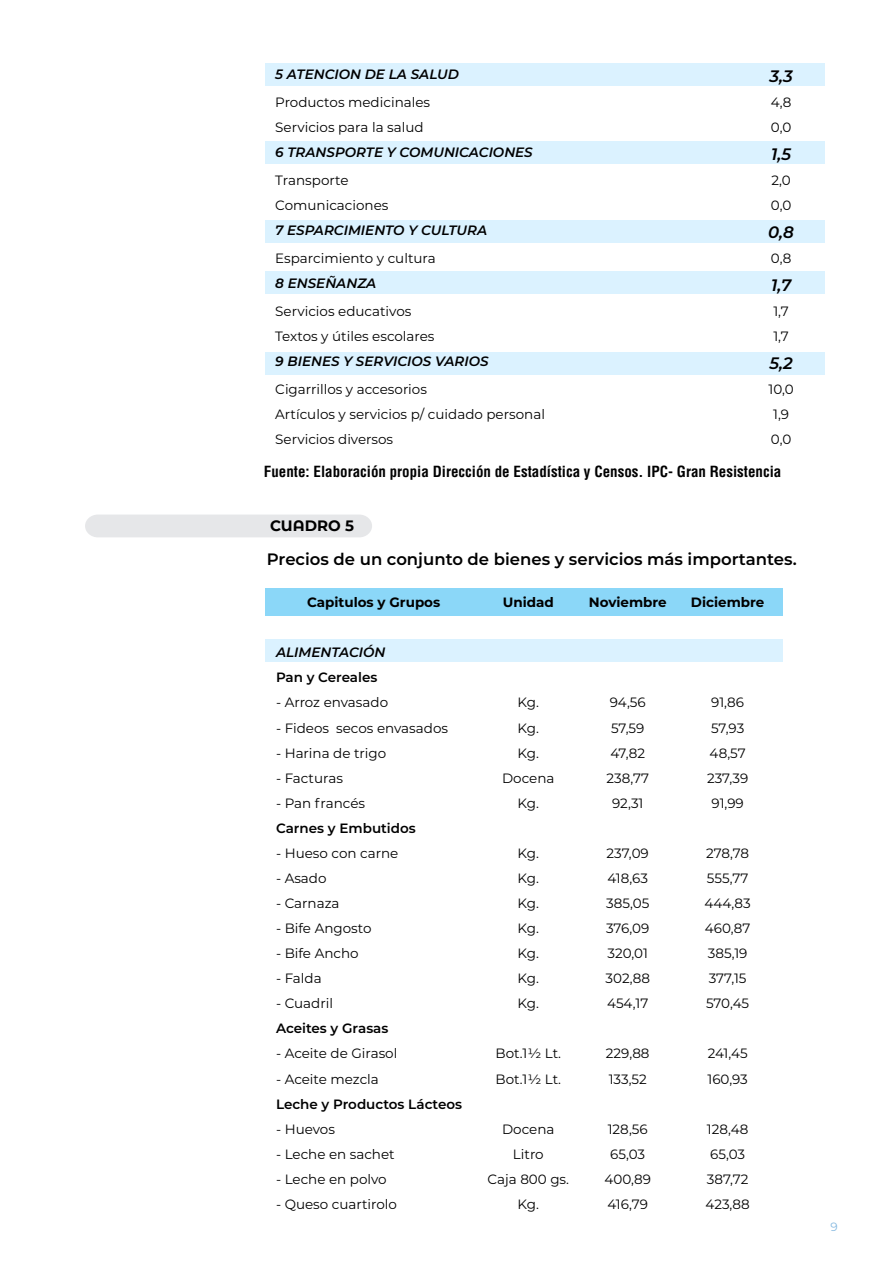
<style>
.page{position:relative;width:893px;height:1263px;background:#fff}
.page>*{position:absolute;margin:0;border:0;box-sizing:border-box;transform-origin:0 0}
.PARRAFO{font:600 16.5px "Montserrat";color:#000}
.PARRAFO-2{font:italic 600 16.5px "Montserrat";color:#000}
.t1{font:700 condensed 15px "Helvetica LT Std";color:#000}
.t2{font:700 15px "Montserrat Alternates";color:#000}
.PARRAFO-3{font:13.5px "Montserrat";color:#000}
.PARRAFO-4{font:italic 600 13.5px "Montserrat";color:#000}
.PARRAFO-5{font:600 13.5px "Montserrat";color:#000}
.PARRAFO-6{font:700 13.5px "Montserrat";color:#000}
.t3{font:12px "Montserrat";color:#86b9e0}
</style>
<div class="page">
<div style="left:265px;top:639px;width:517px;height:23px;background:#dbf2ff"></div>
<div style="left:265px;top:588px;width:517px;height:28px;background:#8bd7f8"></div>
<div style="left:265px;top:352px;width:560px;height:23px;background:#dbf2ff"></div>
<div style="left:265px;top:271px;width:560px;height:23px;background:#dbf2ff"></div>
<div style="left:265px;top:220px;width:560px;height:23px;background:#dbf2ff"></div>
<div style="left:265px;top:141px;width:560px;height:23px;background:#dbf2ff"></div>
<div style="left:265px;top:63px;width:560px;height:23px;background:#dbf2ff"></div>
<div style="left:85px;top:514px;width:287px;height:23px;background:#e6e7e9"></div>
<p class="PARRAFO-4" style="left:275px;top:64px;width:185px">5 ATENCION DE LA SALUD</p>
<p class="PARRAFO-2" style="left:769px;top:64px;width:25px">3,3</p>
<p class="PARRAFO-3" style="left:275px;top:93px;width:156px">Productos medicinales</p>
<p class="PARRAFO-3" style="left:771px;top:93px;width:22px">4,8</p>
<p class="PARRAFO-3" style="left:275px;top:118px;width:150px">Servicios para la salud</p>
<p class="PARRAFO-3" style="left:771px;top:118px;width:22px">0,0</p>
<p class="PARRAFO-4" style="left:275px;top:142px;width:259px">6 TRANSPORTE Y COMUNICACIONES</p>
<p class="PARRAFO-2" style="left:771px;top:142px;width:21px">1,5</p>
<p class="PARRAFO-3" style="left:275px;top:171px;width:75px">Transporte</p>
<p class="PARRAFO-3" style="left:771px;top:171px;width:21px">2,0</p>
<p class="PARRAFO-3" style="left:275px;top:196px;width:115px">Comunicaciones</p>
<p class="PARRAFO-3" style="left:771px;top:196px;width:22px">0,0</p>
<p class="PARRAFO-4" style="left:275px;top:220px;width:213px">7 ESPARCIMIENTO Y CULTURA</p>
<p class="PARRAFO-2" style="left:768px;top:220px;width:27px">0,8</p>
<p class="PARRAFO-3" style="left:275px;top:249px;width:162px">Esparcimiento y cultura</p>
<p class="PARRAFO-3" style="left:771px;top:249px;width:22px">0,8</p>
<p class="PARRAFO-4" style="left:275px;top:274px;width:103px">8 ENSEÑANZA</p>
<p class="PARRAFO-2" style="left:771px;top:273px;width:22px">1,7</p>
<p class="PARRAFO-3" style="left:275px;top:302px;width:138px">Servicios educativos</p>
<p class="PARRAFO-3" style="left:773px;top:302px;width:17px">1,7</p>
<p class="PARRAFO-3" style="left:275px;top:327px;width:161px">Textos y útiles escolares</p>
<p class="PARRAFO-3" style="left:773px;top:327px;width:17px">1,7</p>
<p class="PARRAFO-4" style="left:275px;top:352px;width:215px">9 BIENES Y SERVICIOS VARIOS</p>
<p class="PARRAFO-2" style="left:769px;top:351px;width:25px">5,2</p>
<p class="PARRAFO-3" style="left:275px;top:380px;width:153px">Cigarrillos y accesorios</p>
<p class="PARRAFO-3" style="left:768px;top:380px;width:27px">10,0</p>
<p class="PARRAFO-3" style="left:275px;top:405px;width:271px">Artículos y servicios p/ cuidado personal</p>
<p class="PARRAFO-3" style="left:773px;top:405px;width:17px">1,9</p>
<p class="PARRAFO-3" style="left:275px;top:430px;width:119px">Servicios diversos</p>
<p class="PARRAFO-3" style="left:771px;top:430px;width:22px">0,0</p>
<p class="t1" style="left:264px;top:462px;width:519px">Fuente: Elaboración propia Dirección de Estadística y Censos. IPC- Gran Resistencia</p>
<p class="t2" style="left:270px;top:515px;width:85px">CUADRO 5</p>
<p class="PARRAFO" style="left:267px;top:547px;width:531px">Precios de un conjunto de bienes y servicios más importantes.</p>
<p class="PARRAFO-6" style="left:307px;top:593px;width:135px">Capitulos y Grupos</p>
<p class="PARRAFO-6" style="left:503px;top:593px;width:53px">Unidad</p>
<p class="PARRAFO-6" style="left:589px;top:593px;width:79px">Noviembre</p>
<p class="PARRAFO-6" style="left:691px;top:593px;width:75px">Diciembre</p>
<p class="PARRAFO-4" style="left:276px;top:643px;width:111px">ALIMENTACIÓN</p>
<p class="PARRAFO-5" style="left:276px;top:668px;width:103px">Pan y Cereales</p>
<p class="PARRAFO-3" style="left:276px;top:693px;width:114px">- Arroz envasado</p>
<p class="PARRAFO-3" style="left:518px;top:693px;width:23px">Kg.</p>
<p class="PARRAFO-3" style="left:610px;top:693px;width:38px">94,56</p>
<p class="PARRAFO-3" style="left:711px;top:693px;width:34px">91,86</p>
<p class="PARRAFO-3" style="left:276px;top:718px;width:174px">- Fideos secos envasados</p>
<p class="PARRAFO-3" style="left:518px;top:718px;width:23px">Kg.</p>
<p class="PARRAFO-3" style="left:611px;top:718px;width:35px">57,59</p>
<p class="PARRAFO-3" style="left:711px;top:718px;width:35px">57,93</p>
<p class="PARRAFO-3" style="left:276px;top:743px;width:112px">- Harina de trigo</p>
<p class="PARRAFO-3" style="left:518px;top:743px;width:23px">Kg.</p>
<p class="PARRAFO-3" style="left:610px;top:743px;width:36px">47,82</p>
<p class="PARRAFO-3" style="left:710px;top:743px;width:38px">48,57</p>
<p class="PARRAFO-3" style="left:276px;top:769px;width:69px">- Facturas</p>
<p class="PARRAFO-3" style="left:502px;top:769px;width:54px">Docena</p>
<p class="PARRAFO-3" style="left:606px;top:769px;width:44px">238,77</p>
<p class="PARRAFO-3" style="left:707px;top:769px;width:43px">237,39</p>
<p class="PARRAFO-3" style="left:276px;top:794px;width:91px">- Pan francés</p>
<p class="PARRAFO-3" style="left:518px;top:794px;width:23px">Kg.</p>
<p class="PARRAFO-3" style="left:612px;top:794px;width:33px">92,31</p>
<p class="PARRAFO-3" style="left:711px;top:794px;width:34px">91,99</p>
<p class="PARRAFO-5" style="left:276px;top:818px;width:141px">Carnes y Embutidos</p>
<p class="PARRAFO-3" style="left:276px;top:844px;width:124px">- Hueso con carne</p>
<p class="PARRAFO-3" style="left:518px;top:844px;width:23px">Kg.</p>
<p class="PARRAFO-3" style="left:607px;top:844px;width:44px">237,09</p>
<p class="PARRAFO-3" style="left:706px;top:844px;width:45px">278,78</p>
<p class="PARRAFO-3" style="left:276px;top:869px;width:52px">- Asado</p>
<p class="PARRAFO-3" style="left:518px;top:869px;width:23px">Kg.</p>
<p class="PARRAFO-3" style="left:607px;top:869px;width:42px">418,63</p>
<p class="PARRAFO-3" style="left:707px;top:869px;width:43px">555,77</p>
<p class="PARRAFO-3" style="left:276px;top:894px;width:65px">- Carnaza</p>
<p class="PARRAFO-3" style="left:518px;top:894px;width:23px">Kg.</p>
<p class="PARRAFO-3" style="left:606px;top:894px;width:45px">385,05</p>
<p class="PARRAFO-3" style="left:704px;top:894px;width:48px">444,83</p>
<p class="PARRAFO-3" style="left:276px;top:919px;width:97px">- Bife Angosto</p>
<p class="PARRAFO-3" style="left:518px;top:919px;width:23px">Kg.</p>
<p class="PARRAFO-3" style="left:606px;top:919px;width:45px">376,09</p>
<p class="PARRAFO-3" style="left:705px;top:919px;width:47px">460,87</p>
<p class="PARRAFO-3" style="left:276px;top:944px;width:84px">- Bife Ancho</p>
<p class="PARRAFO-3" style="left:518px;top:944px;width:23px">Kg.</p>
<p class="PARRAFO-3" style="left:607px;top:944px;width:42px">320,01</p>
<p class="PARRAFO-3" style="left:708px;top:944px;width:41px">385,19</p>
<p class="PARRAFO-3" style="left:276px;top:969px;width:47px">- Falda</p>
<p class="PARRAFO-3" style="left:518px;top:969px;width:23px">Kg.</p>
<p class="PARRAFO-3" style="left:605px;top:969px;width:46px">302,88</p>
<p class="PARRAFO-3" style="left:709px;top:969px;width:39px">377,15</p>
<p class="PARRAFO-3" style="left:276px;top:994px;width:58px">- Cuadril</p>
<p class="PARRAFO-3" style="left:518px;top:994px;width:23px">Kg.</p>
<p class="PARRAFO-3" style="left:607px;top:994px;width:43px">454,17</p>
<p class="PARRAFO-3" style="left:706px;top:994px;width:45px">570,45</p>
<p class="PARRAFO-5" style="left:276px;top:1019px;width:114px">Aceites y Grasas</p>
<p class="PARRAFO-3" style="left:276px;top:1044px;width:123px">- Aceite de Girasol</p>
<p class="PARRAFO-3" style="left:495px;top:1044px;width:67px">Bot.1½ Lt.</p>
<p class="PARRAFO-3" style="left:606px;top:1044px;width:45px">229,88</p>
<p class="PARRAFO-3" style="left:708px;top:1044px;width:42px">241,45</p>
<p class="PARRAFO-3" style="left:276px;top:1069px;width:104px">- Aceite mezcla</p>
<p class="PARRAFO-3" style="left:495px;top:1069px;width:67px">Bot.1½ Lt.</p>
<p class="PARRAFO-3" style="left:609px;top:1069px;width:40px">133,52</p>
<p class="PARRAFO-3" style="left:707px;top:1069px;width:42px">160,93</p>
<p class="PARRAFO-5" style="left:276px;top:1094px;width:188px">Leche y Productos Lácteos</p>
<p class="PARRAFO-3" style="left:276px;top:1119px;width:60px">- Huevos</p>
<p class="PARRAFO-3" style="left:502px;top:1119px;width:54px">Docena</p>
<p class="PARRAFO-3" style="left:608px;top:1119px;width:42px">128,56</p>
<p class="PARRAFO-3" style="left:707px;top:1119px;width:43px">128,48</p>
<p class="PARRAFO-3" style="left:276px;top:1145px;width:120px">- Leche en sachet</p>
<p class="PARRAFO-3" style="left:513px;top:1145px;width:32px">Litro</p>
<p class="PARRAFO-3" style="left:610px;top:1145px;width:36px">65,03</p>
<p class="PARRAFO-3" style="left:710px;top:1145px;width:36px">65,03</p>
<p class="PARRAFO-3" style="left:276px;top:1170px;width:112px">- Leche en polvo</p>
<p class="PARRAFO-3" style="left:488px;top:1170px;width:83px">Caja 800 gs.</p>
<p class="PARRAFO-3" style="left:604px;top:1170px;width:48px">400,89</p>
<p class="PARRAFO-3" style="left:707px;top:1170px;width:43px">387,72</p>
<p class="PARRAFO-3" style="left:276px;top:1195px;width:123px">- Queso cuartirolo</p>
<p class="PARRAFO-3" style="left:518px;top:1195px;width:23px">Kg.</p>
<p class="PARRAFO-3" style="left:607px;top:1195px;width:42px">416,79</p>
<p class="PARRAFO-3" style="left:705px;top:1195px;width:46px">423,88</p>
<p class="t3" style="left:830px;top:1219px;width:9px">9</p>
</div>
